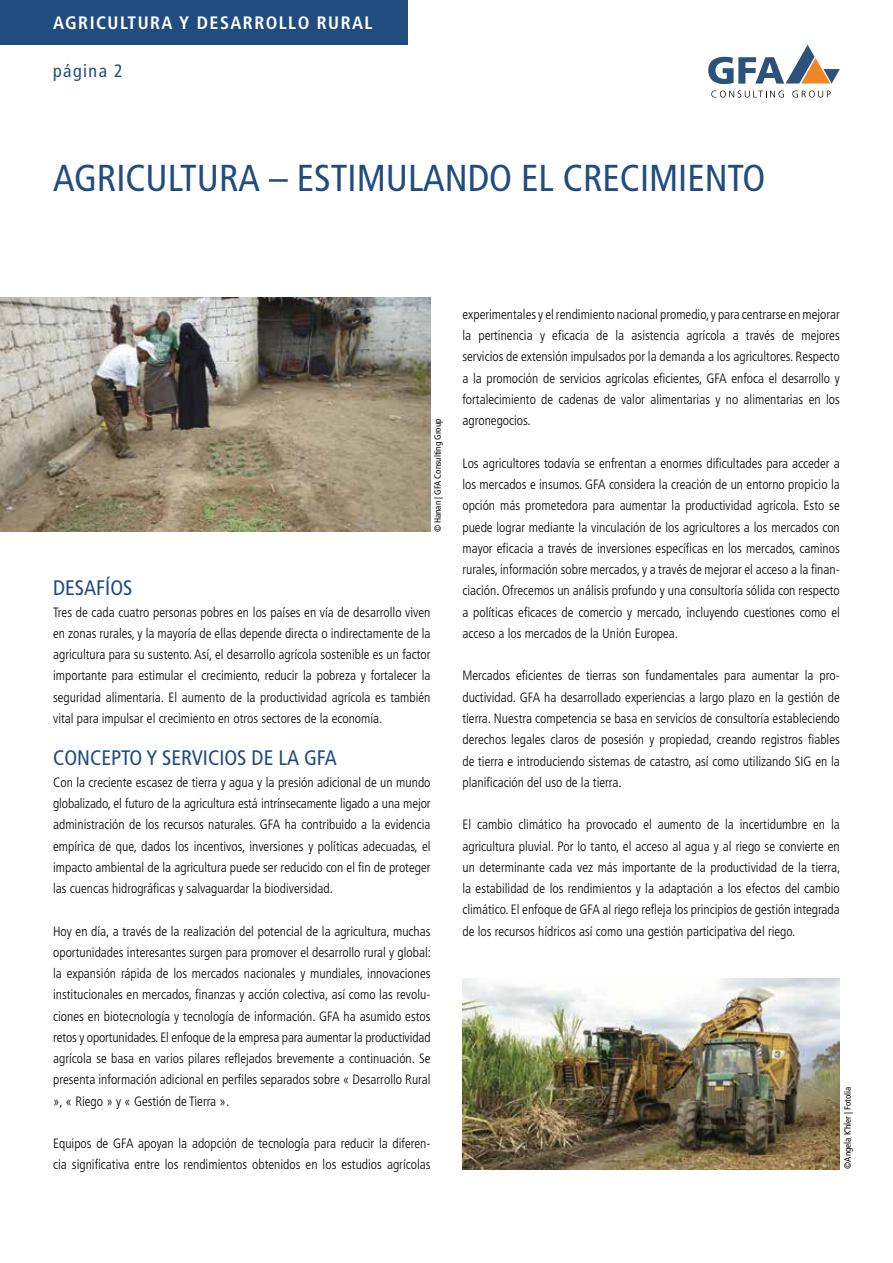
<style>
.page{position:relative;width:893px;height:1263px;background:#fff}
.page>*{position:absolute;margin:0;border:0;box-sizing:border-box;transform-origin:0 0}
.t1{font:condensed 37.5px "Frutiger LT Std";color:#214c7f}
.t2{font:condensed 21px "Frutiger LT Std";color:#214c7f}
.t3{font:700 condensed 18px "Frutiger LT Std";letter-spacing:.08em;color:#fff}
.t4{font:condensed 18px "Frutiger LT Std";letter-spacing:.08em;color:#214c7f}
.t5{font:300 condensed 13.5px/21.3px "Frutiger LT Std";color:#000;text-align:justify}
.t6{font:condensed 9px "Frutiger LT Std";color:#000}
</style>
<div class="page">
<svg style="left:711px;top:91px;width:73px;height:7px"></svg>
<svg style="left:792px;top:91px;width:39px;height:7px"></svg>
<svg style="left:708px;top:45px;width:132px;height:39px"></svg>
<div style="left:0;top:0;width:408px;height:45px;background:#214c7f"></div>
<img style="left:0;top:298px;width:431px;height:233px">
<img style="left:462px;top:978px;width:378px;height:191px">
<h3 class="t3" style="left:53px;top:12px;width:321px">AGRICULTURA Y DESARROLLO RURAL</h3>
<h3 class="t4" style="left:53px;top:61px;width:71px">página 2</h3>
<h1 class="t1" style="left:53px;top:157px;width:714px">AGRICULTURA – ESTIMULANDO EL CRECIMIENTO</h1>
<p class="t6" style="left:432px;top:531px;width:114px;rotate:-90deg">©Hanan | GFA Consulting Group</p>
<h2 class="t2" style="left:53px;top:576px;width:81px">DESAFÍOS</h2>
<p class="t5" style="left:53px;top:601px;width:379px">Tres de cada cuatro personas pobres en los países en vía de desarrollo viven en zonas rurales, y la mayoría de ellas depende directa o indirectamente de la agricultura para su sustento. Así, el desarrollo agrícola sostenible es un factor importante para estimular el crecimiento, reducir la pobreza y fortalecer la seguridad alimentaria. El aumento de la productividad agrícola es también vital para impulsar el crecimiento en otros sectores de la economía.</p>
<h2 class="t2" style="left:53px;top:746px;width:285px">CONCEPTO Y SERVICIOS DE LA GFA</h2>
<p class="t5" style="left:53px;top:771px;width:379px">Con la creciente escasez de tierra y agua y la presión adicional de un mundo globalizado, el futuro de la agricultura está intrínsecamente ligado a una mejor administración de los recursos naturales. GFA ha contribuido a la evidencia empírica de que, dados los incentivos, inversiones y políticas adecuadas, el impacto ambiental de la agricultura puede ser reducido con el fin de proteger las cuencas hidrográficas y salvaguardar la biodiversidad.</p>
<p class="t5" style="left:53px;top:920px;width:379px">Hoy en día, a través de la realización del potencial de la agricultura, muchas oportunidades interesantes surgen para promover el desarrollo rural y global: la expansión rápida de los mercados nacionales y mundiales, innovaciones institucionales en mercados, finanzas y acción colectiva, así como las revolu&shy;ciones en biotecnología y tecnología de información. GFA ha asumido estos retos y oportunidades. El enfoque de la empresa para aumentar la productividad agrícola se basa en varios pilares reflejados brevemente a continuación. Se presenta información adicional en perfiles separados sobre « Desarrollo Rural », « Riego » y « Gestión de Tierra ».</p>
<p class="t5" style="left:53px;top:1133px;width:379px">Equipos de GFA apoyan la adopción de tecnología para reducir la diferen&shy;cia significativa entre los rendimientos obtenidos en los estudios agrícolas</p>
<p class="t5" style="left:462px;top:304px;width:379px">experimentales y el rendimiento nacional promedio, y para centrarse en mejorar la pertinencia y eficacia de la asistencia agrícola a través de mejores servicios de extensión impulsados por la demanda a los agricultores. Respecto a la promoción de servicios agrícolas eficientes, GFA enfoca el desarrollo y fortalecimiento de cadenas de valor alimentarias y no alimentarias en los agronegocios.</p>
<p class="t5" style="left:462px;top:453px;width:379px">Los agricultores todavía se enfrentan a enormes dificultades para acceder a los mercados e insumos. GFA considera la creación de un entorno propicio la opción más prometedora para aumentar la productividad agrícola. Esto se puede lograr mediante la vinculación de los agricultores a los mercados con mayor eficacia a través de inversiones específicas en los mercados, caminos rurales, información sobre mercados, y a través de mejorar el acceso a la finan&shy;ciación. Ofrecemos un análisis profundo y una consultoría sólida con respecto a políticas eficaces de comercio y mercado, incluyendo cuestiones como el acceso a los mercados de la Unión Europea.</p>
<p class="t5" style="left:462px;top:665px;width:379px">Mercados eficientes de tierras son fundamentales para aumentar la pro&shy;ductividad. GFA ha desarrollado experiencias a largo plazo en la gestión de tierra. Nuestra competencia se basa en servicios de consultoría estableciendo derechos legales claros de posesión y propiedad, creando registros fiables de tierra e introduciendo sistemas de catastro, así como utilizando SIG en la planificación del uso de la tierra.</p>
<p class="t5" style="left:462px;top:814px;width:379px">El cambio climático ha provocado el aumento de la incertidumbre en la agricultura pluvial. Por lo tanto, el acceso al agua y al riego se convierte en un determinante cada vez más importante de la productividad de la tierra, la estabilidad de los rendimientos y la adaptación a los efectos del cambio climático. El enfoque de GFA al riego refleja los principios de gestión integrada de los recursos hídricos así como una gestión participativa del riego.</p>
<p class="t6" style="left:842px;top:1169px;width:84px;rotate:-90deg">©Angela Kˆhler | Fotolia</p>
</div>
